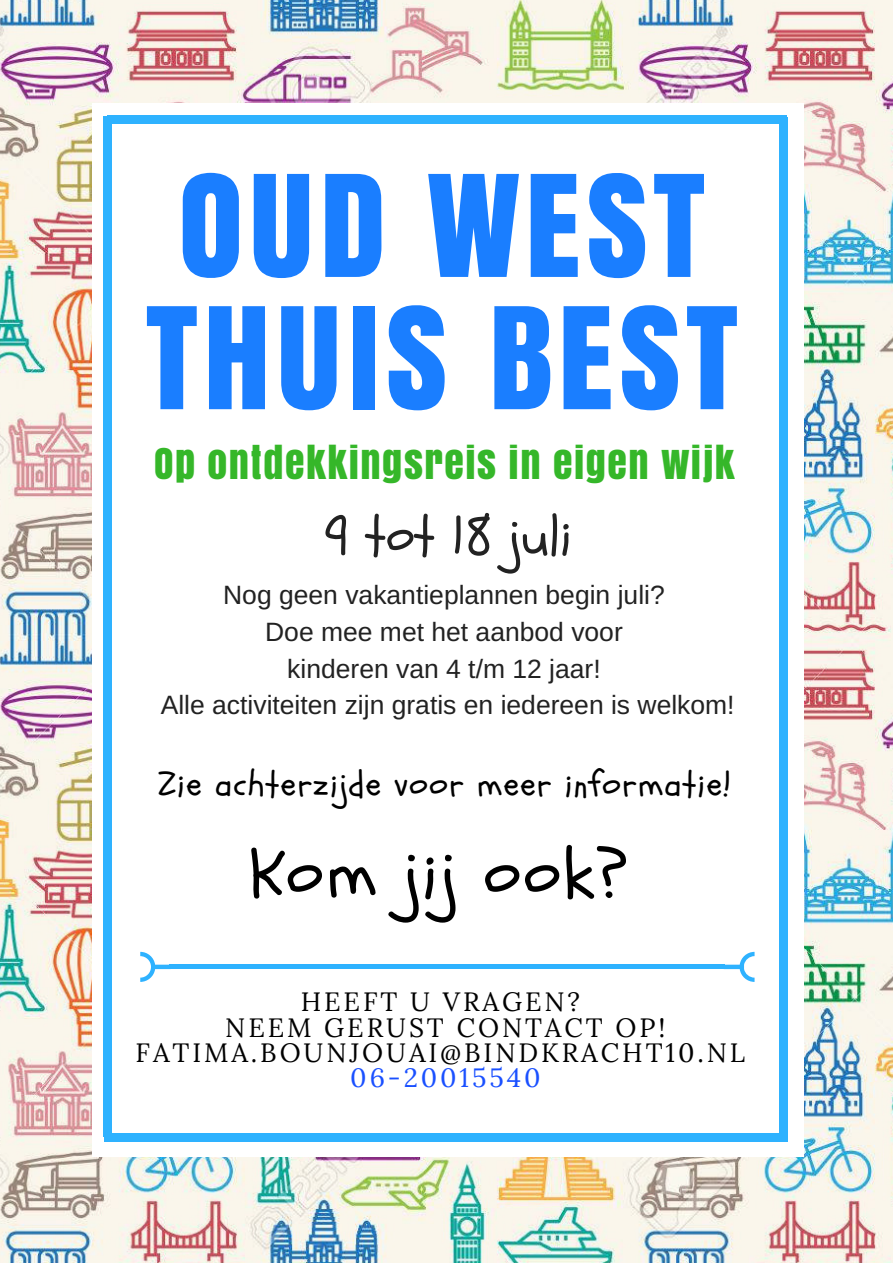
<style>
.page{position:relative;width:893px;height:1263px;background:#fff}
.page>*{position:absolute;margin:0;border:0;box-sizing:border-box;transform-origin:0 0}
.t1{font:132.45px/132.2px "Anton";letter-spacing:.04em;color:#1a7eff}
.t2{font:69.53px "Schoolbell";letter-spacing:.04em;color:#000}
.t3{font:52.95px "Schoolbell";color:#222}
.t4{font:39.75px "Anton";letter-spacing:.04em;color:#35b729}
.t5{font:34.72px "Schoolbell";letter-spacing:.04em;color:#000}
.t6{font:26.47px/36.6px "Arimo";color:#222;text-align:center}
.t7{font:26.47px/25.3px "Lora";letter-spacing:.11em;color:#000;text-align:center}
.t8{font:26.47px "Lora";letter-spacing:.11em;color:#1a50ff}
</style>
<div class="page">
<img style="left:0;top:0;width:893px;height:1263px">
<div style="left:92px;top:104px;width:712px;height:1053px;background:#fff"></div>
<div style="left:107px;top:115px;width:49px;height:9px;background:#2eb2ff"></div>
<div style="left:738px;top:115px;width:48px;height:9px;background:#2eb2ff"></div>
<div style="left:154px;top:115px;width:336px;height:9px;background:#2eb2ff"></div>
<div style="left:489px;top:115px;width:250px;height:9px;background:#2eb2ff"></div>
<div style="left:104px;top:1133px;width:49px;height:8px;background:#2eb2ff"></div>
<div style="left:738px;top:1133px;width:48px;height:8px;background:#2eb2ff"></div>
<div style="left:151px;top:1133px;width:336px;height:8px;background:#2eb2ff"></div>
<div style="left:486px;top:1133px;width:253px;height:8px;background:#2eb2ff"></div>
<div style="left:780px;top:117px;width:8px;height:49px;background:#2eb2ff"></div>
<div style="left:780px;top:1093px;width:8px;height:49px;background:#2eb2ff"></div>
<div style="left:780px;top:164px;width:8px;height:336px;background:#2eb2ff"></div>
<div style="left:780px;top:499px;width:8px;height:335px;background:#2eb2ff"></div>
<div style="left:780px;top:833px;width:8px;height:262px;background:#2eb2ff"></div>
<div style="left:103px;top:116px;width:9px;height:49px;background:#2eb2ff"></div>
<div style="left:103px;top:1089px;width:9px;height:48px;background:#2eb2ff"></div>
<div style="left:103px;top:163px;width:9px;height:335px;background:#2eb2ff"></div>
<div style="left:103px;top:498px;width:9px;height:335px;background:#2eb2ff"></div>
<div style="left:103px;top:832px;width:9px;height:258px;background:#2eb2ff"></div>
<hr style="left:169px;top:965px;width:556px;height:4px;background:#2eb2ff">
<svg style="left:724px;top:952px;width:30px;height:30px"></svg>
<svg style="left:140px;top:952px;width:30px;height:30px"></svg>
<h1 class="t1" style="left:146px;top:157px;width:594px">OUD WEST<br>THUIS BEST</h1>
<h3 class="t4" style="left:154px;top:434px;width:582px">OP ONTDEKKINGSREIS IN EIGEN WIJK</h3>
<h3 class="t3" style="left:324px;top:501px;width:249px">9 tot 18 juli</h3>
<p class="t6" style="left:161px;top:577px;width:575px">Nog geen vakantieplannen begin juli?<br>Doe mee met het aanbod voor<br>kinderen van 4 t/m 12 jaar!<br>Alle activiteiten zijn gratis en iedereen is welkom!</p>
<h3 class="t5" style="left:158px;top:761px;width:574px">Zie achterzijde voor meer informatie!</h3>
<h2 class="t2" style="left:250px;top:827px;width:379px">Kom jij ook?</h2>
<p class="t7" style="left:136px;top:990px;width:611px">HEEFT U VRAGEN?<br>NEEM GERUST CONTACT OP!<br>FATIMA.BOUNJOUAI@BINDKRACHT10.NL</p>
<p class="t8" style="left:350px;top:1062px;width:192px">06-20015540</p>
</div>
